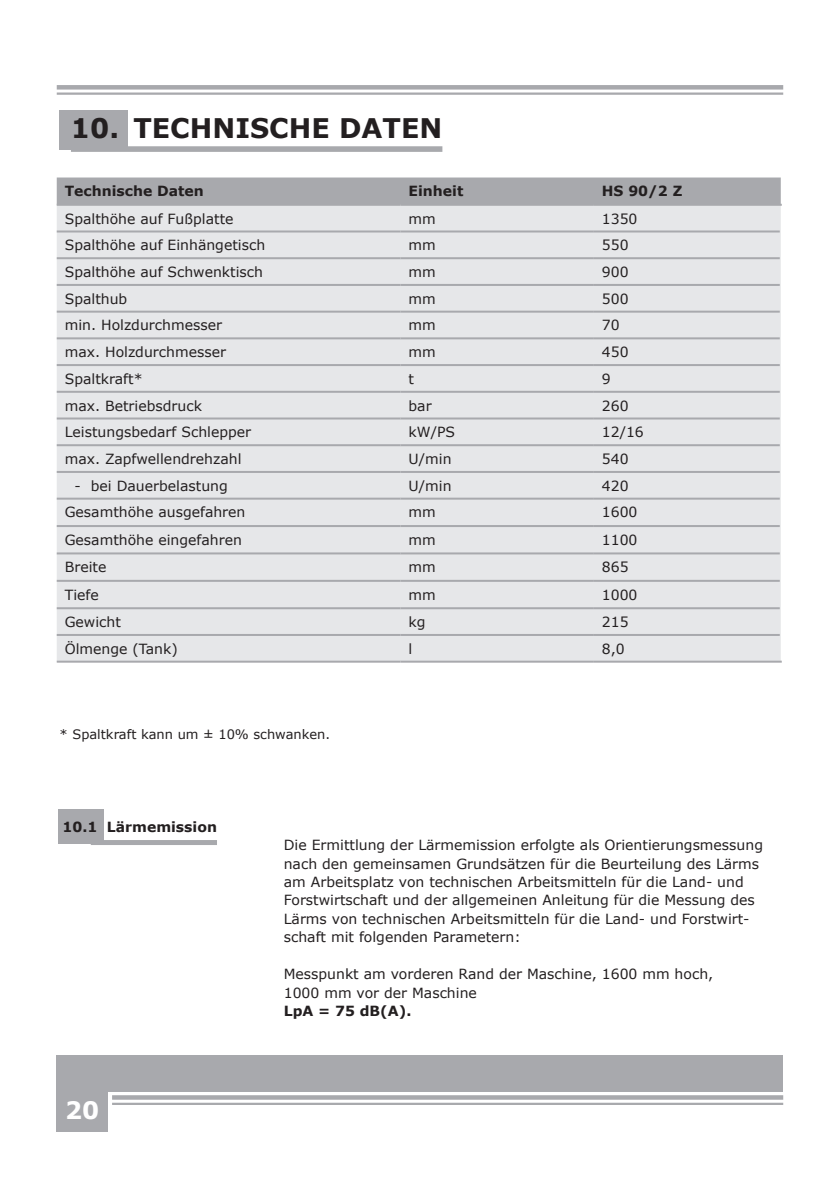
<style>
.page{position:relative;width:840px;height:1191px;background:#fff}
.page>*{position:absolute;margin:0;border:0;box-sizing:border-box;transform-origin:0 0}
.t1{font:700 27px "Verdana";color:#231f20}
.t2{font:700 24px "Verdana";color:#fff}
.t3{font:14px/18.4px "Verdana";color:#231f20}
.t4{font:700 14px "Verdana";color:#231f20}
.t5{font:13px "Verdana";color:#231f20}
</style>
<div class="page">
<svg style="left:112px;top:1095px;width:670px;height:4px;background:#acadb1"></svg>
<hr style="left:112px;top:1102px;width:670px;height:3px;background:#a8a9ad">
<div style="left:57px;top:85px;width:725px;height:5px;background:#a8a9ad"></div>
<hr style="left:57px;top:92px;width:725px;height:3px;background:#a8a9ad">
<div style="left:57px;top:1054px;width:725px;height:37px;background:#a8a9ad"></div>
<div style="left:57px;top:1090px;width:51px;height:41px;background:#a8a9ad"></div>
<div style="left:60px;top:111px;width:68px;height:39px;background:#a8a9ad"></div>
<div style="left:71px;top:146px;width:371px;height:6px;background:#a8a9ad"></div>
<div style="left:58px;top:810px;width:45px;height:34px;background:#a8a9ad"></div>
<div style="left:91px;top:840px;width:126px;height:5px;background:#a8a9ad"></div>
<div style="left:57px;top:177px;width:723px;height:27px;background:#a8a9ad"></div>
<div style="left:57px;top:206px;width:723px;height:454px;background:#e6e7e9"></div>
<hr style="left:57px;top:204px;width:343px;height:2px;background:#a8a9ad">
<hr style="left:400px;top:204px;width:193px;height:2px;background:#a8a9ad">
<hr style="left:593px;top:204px;width:188px;height:2px;background:#a8a9ad">
<hr style="left:57px;top:230px;width:343px;height:2px;background:#a8a9ad">
<hr style="left:400px;top:230px;width:193px;height:2px;background:#a8a9ad">
<hr style="left:593px;top:230px;width:186px;height:2px;background:#a8a9ad">
<hr style="left:57px;top:257px;width:343px;height:2px;background:#a8a9ad">
<hr style="left:400px;top:257px;width:193px;height:2px;background:#a8a9ad">
<hr style="left:593px;top:257px;width:186px;height:2px;background:#a8a9ad">
<hr style="left:57px;top:284px;width:343px;height:2px;background:#a8a9ad">
<hr style="left:400px;top:284px;width:193px;height:2px;background:#a8a9ad">
<hr style="left:593px;top:284px;width:186px;height:2px;background:#a8a9ad">
<hr style="left:57px;top:311px;width:343px;height:2px;background:#a8a9ad">
<hr style="left:400px;top:311px;width:193px;height:2px;background:#a8a9ad">
<hr style="left:593px;top:311px;width:186px;height:2px;background:#a8a9ad">
<hr style="left:57px;top:337px;width:343px;height:2px;background:#a8a9ad">
<hr style="left:400px;top:337px;width:193px;height:2px;background:#a8a9ad">
<hr style="left:593px;top:337px;width:186px;height:2px;background:#a8a9ad">
<hr style="left:57px;top:364px;width:343px;height:2px;background:#a8a9ad">
<hr style="left:400px;top:364px;width:193px;height:2px;background:#a8a9ad">
<hr style="left:593px;top:364px;width:186px;height:2px;background:#a8a9ad">
<hr style="left:57px;top:391px;width:343px;height:2px;background:#a8a9ad">
<hr style="left:400px;top:391px;width:193px;height:2px;background:#a8a9ad">
<hr style="left:593px;top:391px;width:186px;height:2px;background:#a8a9ad">
<hr style="left:57px;top:417px;width:343px;height:2px;background:#a8a9ad">
<hr style="left:400px;top:417px;width:193px;height:2px;background:#a8a9ad">
<hr style="left:593px;top:417px;width:186px;height:2px;background:#a8a9ad">
<hr style="left:57px;top:444px;width:343px;height:2px;background:#a8a9ad">
<hr style="left:400px;top:444px;width:193px;height:2px;background:#a8a9ad">
<hr style="left:593px;top:444px;width:186px;height:2px;background:#a8a9ad">
<hr style="left:57px;top:471px;width:343px;height:2px;background:#a8a9ad">
<hr style="left:400px;top:471px;width:193px;height:2px;background:#a8a9ad">
<hr style="left:593px;top:471px;width:186px;height:2px;background:#a8a9ad">
<hr style="left:57px;top:497px;width:343px;height:2px;background:#a8a9ad">
<hr style="left:400px;top:497px;width:193px;height:2px;background:#a8a9ad">
<hr style="left:593px;top:497px;width:186px;height:2px;background:#a8a9ad">
<hr style="left:57px;top:525px;width:343px;height:2px;background:#a8a9ad">
<hr style="left:400px;top:525px;width:193px;height:2px;background:#a8a9ad">
<hr style="left:593px;top:525px;width:186px;height:2px;background:#a8a9ad">
<hr style="left:57px;top:552px;width:343px;height:2px;background:#a8a9ad">
<hr style="left:400px;top:552px;width:193px;height:2px;background:#a8a9ad">
<hr style="left:593px;top:552px;width:186px;height:2px;background:#a8a9ad">
<hr style="left:57px;top:580px;width:343px;height:2px;background:#a8a9ad">
<hr style="left:400px;top:580px;width:193px;height:2px;background:#a8a9ad">
<hr style="left:593px;top:580px;width:186px;height:2px;background:#a8a9ad">
<hr style="left:57px;top:607px;width:343px;height:2px;background:#a8a9ad">
<hr style="left:400px;top:607px;width:193px;height:2px;background:#a8a9ad">
<hr style="left:593px;top:607px;width:186px;height:2px;background:#a8a9ad">
<hr style="left:57px;top:634px;width:343px;height:2px;background:#a8a9ad">
<hr style="left:400px;top:634px;width:193px;height:2px;background:#a8a9ad">
<hr style="left:593px;top:634px;width:186px;height:2px;background:#a8a9ad">
<hr style="left:57px;top:660px;width:343px;height:2px;background:#a8a9ad">
<hr style="left:400px;top:660px;width:193px;height:2px;background:#a8a9ad">
<hr style="left:593px;top:660px;width:188px;height:2px;background:#a8a9ad">
<h1 class="t1" style="left:71px;top:109px;width:373px">10. TECHNISCHE DATEN</h1>
<p class="t4" style="left:65px;top:181px;width:141px">Technische Daten</p>
<p class="t4" style="left:408px;top:181px;width:56px">Einheit</p>
<p class="t4" style="left:601px;top:181px;width:82px">HS 90/2 Z</p>
<p class="t3" style="left:65px;top:209px;width:170px">Spalthöhe auf Fußplatte</p>
<p class="t3" style="left:408px;top:209px;width:29px">mm</p>
<p class="t3" style="left:601px;top:209px;width:37px">1350</p>
<p class="t3" style="left:65px;top:236px;width:202px">Spalthöhe auf Einhängetisch</p>
<p class="t3" style="left:408px;top:236px;width:29px">mm</p>
<p class="t3" style="left:601px;top:236px;width:28px">550</p>
<p class="t3" style="left:65px;top:262px;width:200px">Spalthöhe auf Schwenktisch</p>
<p class="t3" style="left:408px;top:262px;width:29px">mm</p>
<p class="t3" style="left:601px;top:262px;width:28px">900</p>
<p class="t3" style="left:65px;top:289px;width:64px">Spalthub</p>
<p class="t3" style="left:408px;top:289px;width:29px">mm</p>
<p class="t3" style="left:601px;top:289px;width:28px">500</p>
<p class="t3" style="left:65px;top:316px;width:159px">min. Holzdurchmesser</p>
<p class="t3" style="left:408px;top:316px;width:29px">mm</p>
<p class="t3" style="left:601px;top:316px;width:19px">70</p>
<p class="t3" style="left:65px;top:343px;width:163px">max. Holzdurchmesser</p>
<p class="t3" style="left:408px;top:343px;width:29px">mm</p>
<p class="t3" style="left:601px;top:343px;width:28px">450</p>
<p class="t3" style="left:65px;top:369px;width:79px">Spaltkraft*</p>
<p class="t3" style="left:408px;top:369px;width:7px">t</p>
<p class="t3" style="left:601px;top:369px;width:10px">9</p>
<p class="t3" style="left:65px;top:396px;width:139px">max. Betriebsdruck</p>
<p class="t3" style="left:408px;top:396px;width:25px">bar</p>
<p class="t3" style="left:601px;top:396px;width:28px">260</p>
<p class="t3" style="left:65px;top:423px;width:188px">Leistungsbedarf Schlepper</p>
<p class="t3" style="left:408px;top:423px;width:48px">kW/PS</p>
<p class="t3" style="left:601px;top:423px;width:43px">12/16</p>
<p class="t3" style="left:65px;top:449px;width:178px">max. Zapfwellendrehzahl</p>
<p class="t3" style="left:408px;top:449px;width:44px">U/min</p>
<p class="t3" style="left:601px;top:449px;width:28px">540</p>
<p class="t3" style="left:75px;top:476px;width:155px">- bei Dauerbelastung</p>
<p class="t3" style="left:408px;top:476px;width:44px">U/min</p>
<p class="t3" style="left:601px;top:476px;width:28px">420</p>
<p class="t3" style="left:65px;top:503px;width:182px">Gesamthöhe ausgefahren</p>
<p class="t3" style="left:408px;top:503px;width:29px">mm</p>
<p class="t3" style="left:601px;top:503px;width:37px">1600</p>
<p class="t3" style="left:65px;top:530px;width:179px">Gesamthöhe eingefahren</p>
<p class="t3" style="left:408px;top:530px;width:29px">mm</p>
<p class="t3" style="left:601px;top:530px;width:37px">1100</p>
<p class="t3" style="left:65px;top:558px;width:43px">Breite</p>
<p class="t3" style="left:408px;top:558px;width:29px">mm</p>
<p class="t3" style="left:601px;top:558px;width:28px">865</p>
<p class="t3" style="left:65px;top:585px;width:36px">Tiefe</p>
<p class="t3" style="left:408px;top:585px;width:29px">mm</p>
<p class="t3" style="left:601px;top:585px;width:37px">1000</p>
<p class="t3" style="left:65px;top:612px;width:58px">Gewicht</p>
<p class="t3" style="left:408px;top:612px;width:19px">kg</p>
<p class="t3" style="left:601px;top:612px;width:28px">215</p>
<p class="t3" style="left:65px;top:639px;width:114px">Ölmenge (Tank)</p>
<p class="t3" style="left:408px;top:639px;width:5px">l</p>
<p class="t3" style="left:601px;top:639px;width:24px">8,0</p>
<p class="t5" style="left:60px;top:725px;width:272px">* Spaltkraft kann um ± 10% schwanken.</p>
<p class="t4" style="left:62px;top:816px;width:156px">10.1 Lärmemission</p>
<h2 class="t2" style="left:65px;top:1093px;width:36px">20</h2>
<p class="t3" style="left:283px;top:835px;width:480px">Die Ermittlung der Lärmemission erfolgte als Orientierungsmessung nach den gemeinsamen Grundsätzen für die Beurteilung des Lärms am Arbeitsplatz von technischen Arbeitsmitteln für die Land- und Forstwirtschaft und der allgemeinen Anleitung für die Messung des Lärms von technischen Arbeitsmitteln für die Land- und Forstwirt&shy;schaft mit folgenden Parametern:</p>
<p class="t3" style="left:283px;top:964px;width:431px">Messpunkt am vorderen Rand der Maschine, 1600 mm hoch,<br>1000 mm vor der Maschine</p>
<p class="t4" style="left:283px;top:1001px;width:129px">LpA = 75 dB(A).</p>
</div>
